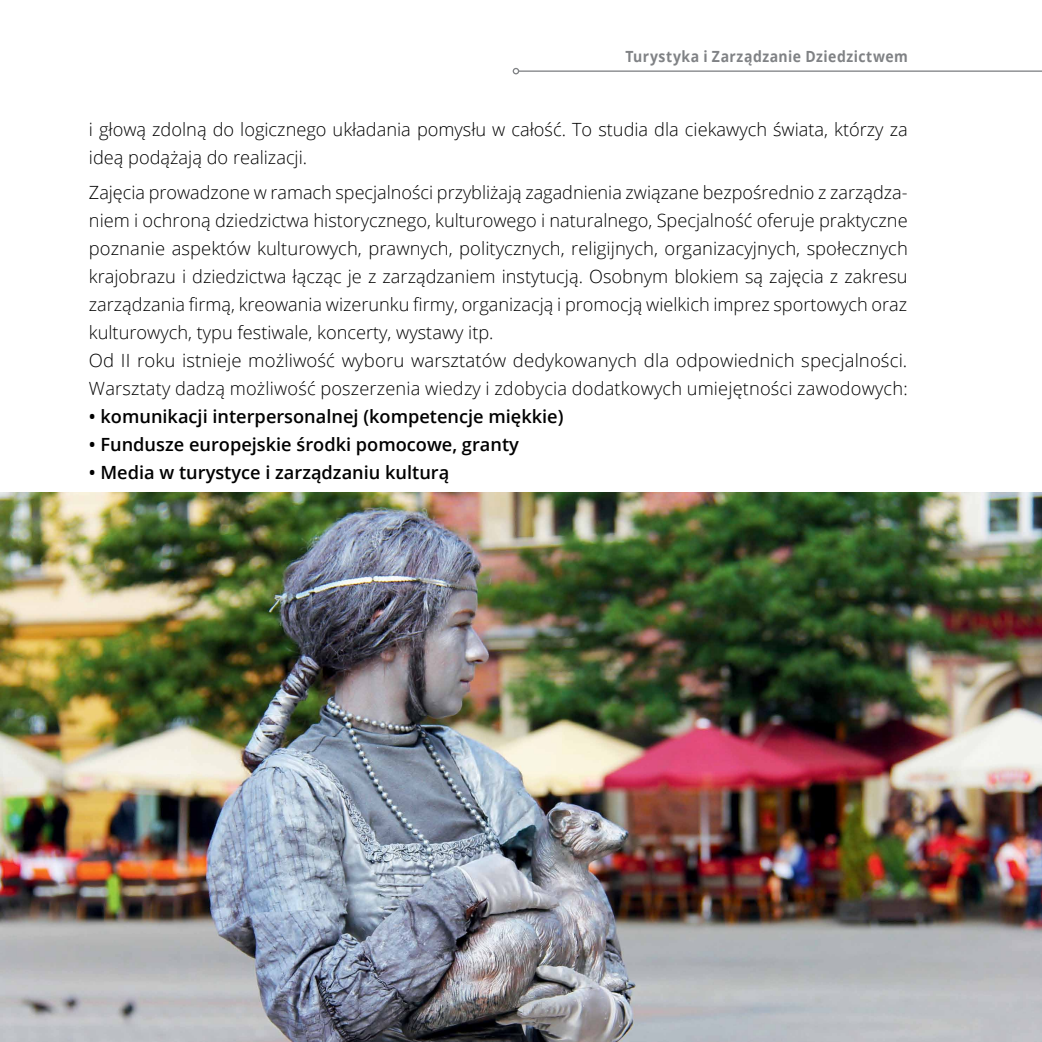
<style>
.page{position:relative;width:1042px;height:1042px;background:#fff}
.page>*{position:absolute;margin:0;border:0;box-sizing:border-box;transform-origin:0 0}
.t1{font:300 18.2px/28px "Open Sans";color:#000}
.t2{font:600 18.2px "Open Sans";color:#000}
.t3{font:700 15.4px "Open Sans";letter-spacing:.035em;color:#808285;scale:.91 1}
</style>
<div class="page">
<hr style="left:518px;top:70px;width:524px;height:2px;background:#808285">
<svg style="left:513px;top:68px;width:6px;height:6px"></svg>
<img style="left:1px;top:492px;width:1041px;height:550px">
<p class="t3" style="left:625px;top:46px;width:312px">Turystyka i Zarządzanie Dziedzictwem</p>
<p class="t1" style="left:89px;top:115px;width:820px">i głową zdolną do logicznego układania pomysłu w całość. To studia dla ciekawych świata, którzy za ideą podążają do realizacji.</p>
<p class="t1" style="left:89px;top:178px;width:820px">Zajęcia prowadzone w ramach specjalności przybliżają zagadnienia związane bezpośrednio z zarządza&shy;niem i ochroną dziedzictwa historycznego, kulturowego i naturalnego, Specjalność oferuje praktyczne poznanie aspektów kulturowych, prawnych, politycznych, religijnych, organizacyjnych, społecznych krajobrazu i dziedzictwa łącząc je z zarządzaniem instytucją. Osobnym blokiem są zajęcia z zakresu zarządzania firmą, kreowania wizerunku firmy, organizacją i promocją wielkich imprez sportowych oraz kulturowych, typu festiwale, koncerty, wystawy itp.<br>Od II roku istnieje możliwość wyboru warsztatów dedykowanych dla odpowiednich specjalności.<br>Warsztaty dadzą możliwość poszerzenia wiedzy i zdobycia dodatkowych umiejętności zawodowych:</p>
<p class="t2" style="left:89px;top:404px;width:476px">• komunikacji interpersonalnej (kompetencje miękkie)</p>
<p class="t2" style="left:89px;top:432px;width:431px">• Fundusze europejskie środki pomocowe, granty</p>
<p class="t2" style="left:89px;top:460px;width:362px">• Media w turystyce i zarządzaniu kulturą</p>
</div>
